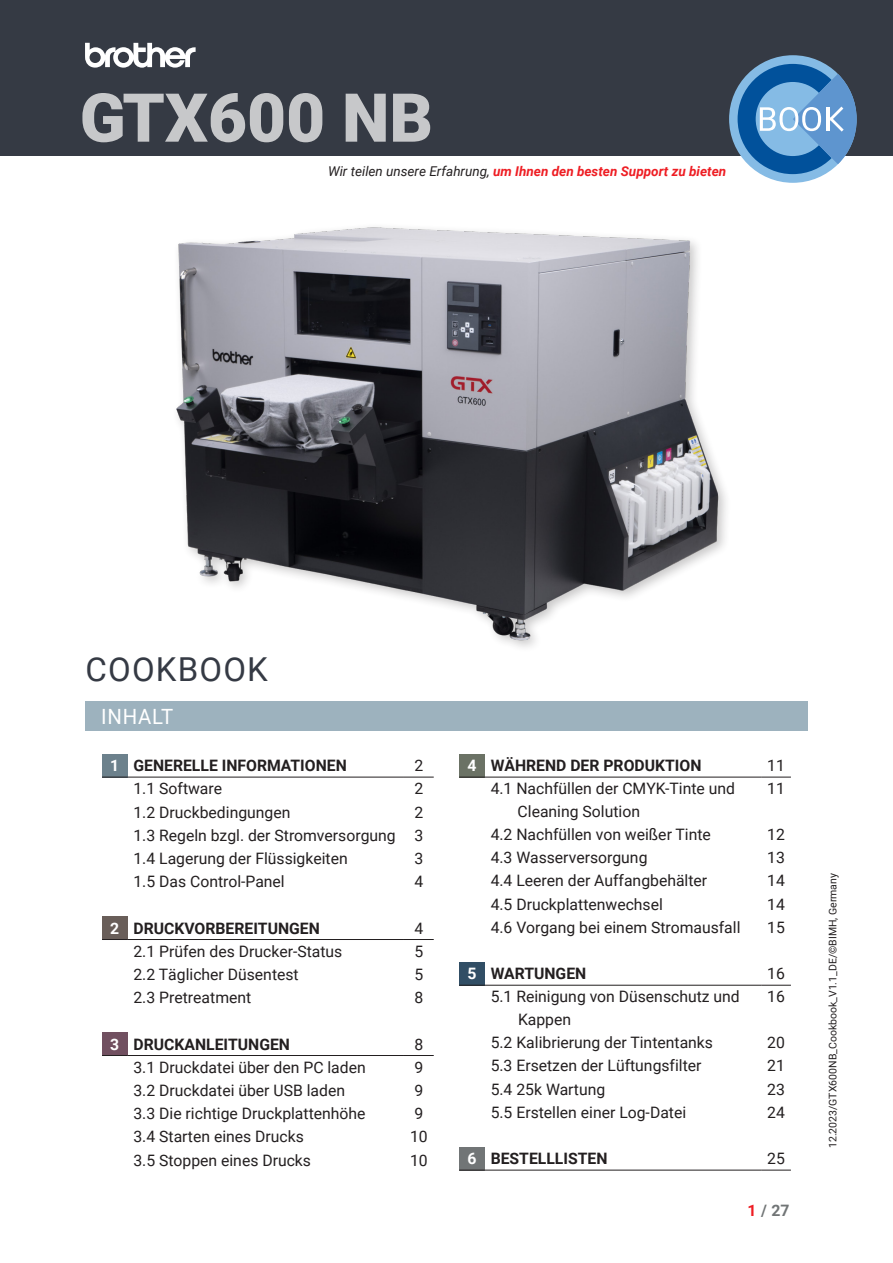
<style>
.page{position:relative;width:893px;height:1263px;background:#fff}
.page>*{position:absolute;margin:0;border:0;box-sizing:border-box;transform-origin:0 0}
.t1{font:900 67.5px "Roboto";color:#c7c8ca}
.Theme{font:33px "Roboto";letter-spacing:.035em;color:#353a44}
.Subheadline{font:21px "Roboto";letter-spacing:.035em;color:#fff}
.Bodytext_TIP{font:15.75px "Roboto";color:#231f20}
.Bodytext_TIP-2{font:700 15.75px "Roboto";color:#231f20}
.Bodytext_TIP-3{font:700 15.75px "Roboto";color:#fff}
.t2{font:700 15.75px "Roboto";color:#717576}
.t3{font:italic 700 13.5px "Roboto";color:#ee1d23}
.t4{font:10.5px "Roboto";color:#231f20}
.s1{font-weight:400;color:#231f20}
.s2{color:#ee1d23}
</style>
<div class="page">
<div style="left:0;top:0;width:893px;height:155px;background:#353a44"></div>
<svg style="left:85px;top:43px;width:111px;height:25px"></svg>
<svg style="left:729px;top:55px;width:128px;height:128px"></svg>
<img style="left:176px;top:227px;width:550px;height:415px">
<div style="left:85px;top:701px;width:723px;height:30px;background:#9db2be"></div>
<div style="left:102px;top:754px;width:25px;height:23px;background:#6c818c"></div>
<div style="left:102px;top:916px;width:25px;height:23px;background:#695e59"></div>
<div style="left:102px;top:1032px;width:25px;height:23px;background:#715060"></div>
<svg style="left:102px;top:777px;width:25px;height:1px"></svg>
<hr style="left:127px;top:777px;width:277px;height:1px;background:#231f20">
<hr style="left:404px;top:777px;width:30px;height:1px;background:#231f20">
<svg style="left:102px;top:939px;width:25px;height:1px"></svg>
<hr style="left:127px;top:1055px;width:277px;height:1px;background:#231f20">
<hr style="left:404px;top:1055px;width:30px;height:1px;background:#231f20">
<svg style="left:102px;top:1055px;width:25px;height:1px"></svg>
<hr style="left:127px;top:939px;width:277px;height:1px;background:#231f20">
<hr style="left:404px;top:939px;width:30px;height:1px;background:#231f20">
<div style="left:459px;top:754px;width:26px;height:23px;background:#6b7265"></div>
<div style="left:459px;top:962px;width:26px;height:23px;background:#314e65"></div>
<div style="left:459px;top:1147px;width:26px;height:23px;background:#717576"></div>
<svg style="left:459px;top:985px;width:26px;height:1px"></svg>
<hr style="left:485px;top:985px;width:276px;height:1px;background:#231f20">
<hr style="left:761px;top:985px;width:30px;height:1px;background:#231f20">
<hr style="left:485px;top:1170px;width:276px;height:1px;background:#231f20">
<hr style="left:761px;top:1170px;width:30px;height:1px;background:#231f20">
<svg style="left:459px;top:1170px;width:26px;height:1px"></svg>
<hr style="left:485px;top:777px;width:276px;height:1px;background:#231f20">
<hr style="left:761px;top:777px;width:30px;height:1px;background:#231f20">
<svg style="left:459px;top:777px;width:26px;height:1px"></svg>
<p class="t1" style="left:80px;top:70px;width:355px">GTX600 NB</p>
<p class="t3" style="left:328px;top:162px;width:400px"><span class="s1">Wir teilen unsere Erfahrung,</span> um Ihnen den besten Support zu bieten</p>
<p class="Theme" style="left:86px;top:646px;width:184px">COOKBOOK</p>
<p class="Subheadline" style="left:101px;top:702px;width:74px">INHALT</p>
<p class="Bodytext_TIP-3" style="left:110px;top:754px;width:11px">1</p>
<p class="Bodytext_TIP-2" style="left:133px;top:754px;width:215px">GENERELLE INFORMATIONEN</p>
<p class="Bodytext_TIP" style="left:414px;top:754px;width:10px">2</p>
<p class="Bodytext_TIP" style="left:133px;top:778px;width:90px">1.1 Software</p>
<p class="Bodytext_TIP" style="left:414px;top:778px;width:10px">2</p>
<p class="Bodytext_TIP" style="left:133px;top:801px;width:158px">1.2 Druckbedingungen</p>
<p class="Bodytext_TIP" style="left:414px;top:801px;width:10px">2</p>
<p class="Bodytext_TIP" style="left:133px;top:824px;width:264px">1.3 Regeln bzgl. der Stromversorgung</p>
<p class="Bodytext_TIP" style="left:414px;top:824px;width:10px">3</p>
<p class="Bodytext_TIP" style="left:133px;top:847px;width:216px">1.4 Lagerung der Flüssigkeiten</p>
<p class="Bodytext_TIP" style="left:414px;top:847px;width:10px">3</p>
<p class="Bodytext_TIP" style="left:133px;top:870px;width:153px">1.5 Das Control-Panel</p>
<p class="Bodytext_TIP" style="left:414px;top:870px;width:10px">4</p>
<p class="Bodytext_TIP-3" style="left:110px;top:917px;width:11px">2</p>
<p class="Bodytext_TIP-2" style="left:133px;top:917px;width:188px">DRUCKVORBEREITUNGEN</p>
<p class="Bodytext_TIP" style="left:414px;top:917px;width:10px">4</p>
<p class="Bodytext_TIP" style="left:133px;top:940px;width:210px">2.1 Prüfen des Drucker-Status</p>
<p class="Bodytext_TIP" style="left:414px;top:940px;width:10px">5</p>
<p class="Bodytext_TIP" style="left:133px;top:963px;width:167px">2.2 Täglicher Düsentest</p>
<p class="Bodytext_TIP" style="left:414px;top:963px;width:10px">5</p>
<p class="Bodytext_TIP" style="left:133px;top:986px;width:119px">2.3 Pretreatment</p>
<p class="Bodytext_TIP" style="left:414px;top:986px;width:10px">8</p>
<p class="Bodytext_TIP-3" style="left:110px;top:1033px;width:11px">3</p>
<p class="Bodytext_TIP-2" style="left:133px;top:1033px;width:158px">DRUCKANLEITUNGEN</p>
<p class="Bodytext_TIP" style="left:414px;top:1033px;width:10px">8</p>
<p class="Bodytext_TIP" style="left:133px;top:1056px;width:234px">3.1 Druckdatei über den PC laden</p>
<p class="Bodytext_TIP" style="left:414px;top:1056px;width:10px">9</p>
<p class="Bodytext_TIP" style="left:133px;top:1079px;width:213px">3.2 Druckdatei über USB laden</p>
<p class="Bodytext_TIP" style="left:414px;top:1079px;width:10px">9</p>
<p class="Bodytext_TIP" style="left:133px;top:1102px;width:234px">3.3 Die richtige Druckplattenhöhe</p>
<p class="Bodytext_TIP" style="left:414px;top:1102px;width:10px">9</p>
<p class="Bodytext_TIP" style="left:133px;top:1126px;width:172px">3.4 Starten eines Drucks</p>
<p class="Bodytext_TIP" style="left:410px;top:1126px;width:19px">10</p>
<p class="Bodytext_TIP" style="left:133px;top:1149px;width:179px">3.5 Stoppen eines Drucks</p>
<p class="Bodytext_TIP" style="left:410px;top:1149px;width:19px">10</p>
<p class="Bodytext_TIP-3" style="left:467px;top:754px;width:11px">4</p>
<p class="Bodytext_TIP-2" style="left:491px;top:754px;width:212px">WÄHREND DER PRODUKTION</p>
<p class="Bodytext_TIP" style="left:767px;top:754px;width:19px">11</p>
<p class="Bodytext_TIP" style="left:491px;top:778px;width:246px">4.1 Nachfüllen der CMYK-Tinte und</p>
<p class="Bodytext_TIP" style="left:518px;top:800px;width:124px">Cleaning Solution</p>
<p class="Bodytext_TIP" style="left:767px;top:778px;width:19px">11</p>
<p class="Bodytext_TIP" style="left:491px;top:823px;width:222px">4.2 Nachfüllen von weißer Tinte</p>
<p class="Bodytext_TIP" style="left:767px;top:823px;width:19px">12</p>
<p class="Bodytext_TIP" style="left:491px;top:846px;width:158px">4.3 Wasserversorgung</p>
<p class="Bodytext_TIP" style="left:767px;top:846px;width:19px">13</p>
<p class="Bodytext_TIP" style="left:491px;top:870px;width:218px">4.4 Leeren der Auffangbehälter</p>
<p class="Bodytext_TIP" style="left:767px;top:870px;width:19px">14</p>
<p class="Bodytext_TIP" style="left:491px;top:893px;width:174px">4.5 Druckplattenwechsel</p>
<p class="Bodytext_TIP" style="left:767px;top:893px;width:19px">14</p>
<p class="Bodytext_TIP" style="left:491px;top:916px;width:251px">4.6 Vorgang bei einem Stromausfall</p>
<p class="Bodytext_TIP" style="left:767px;top:916px;width:19px">15</p>
<p class="Bodytext_TIP-3" style="left:467px;top:962px;width:11px">5</p>
<p class="Bodytext_TIP-2" style="left:491px;top:962px;width:97px">WARTUNGEN</p>
<p class="Bodytext_TIP" style="left:767px;top:962px;width:19px">16</p>
<p class="Bodytext_TIP" style="left:491px;top:986px;width:251px">5.1 Reinigung von Düsenschutz und</p>
<p class="Bodytext_TIP" style="left:518px;top:1008px;width:55px">Kappen</p>
<p class="Bodytext_TIP" style="left:767px;top:986px;width:19px">16</p>
<p class="Bodytext_TIP" style="left:491px;top:1031px;width:224px">5.2 Kalibrierung der Tintentanks</p>
<p class="Bodytext_TIP" style="left:767px;top:1031px;width:19px">20</p>
<p class="Bodytext_TIP" style="left:491px;top:1055px;width:212px">5.3 Ersetzen der Lüftungsfilter</p>
<p class="Bodytext_TIP" style="left:767px;top:1055px;width:19px">21</p>
<p class="Bodytext_TIP" style="left:491px;top:1078px;width:116px">5.4 25k Wartung</p>
<p class="Bodytext_TIP" style="left:767px;top:1078px;width:19px">23</p>
<p class="Bodytext_TIP" style="left:491px;top:1101px;width:197px">5.5 Erstellen einer Log-Datei</p>
<p class="Bodytext_TIP" style="left:767px;top:1101px;width:19px">24</p>
<p class="Bodytext_TIP-3" style="left:467px;top:1147px;width:11px">6</p>
<p class="Bodytext_TIP-2" style="left:491px;top:1147px;width:118px">BESTELLLISTEN</p>
<p class="Bodytext_TIP" style="left:767px;top:1147px;width:19px">25</p>
<p class="t2" style="left:747px;top:1199px;width:44px"><span class="s2">1</span> / 27</p>
<p class="t4" style="left:825px;top:1148px;width:277px;rotate:-90deg">12.2023/GTX600NB_Cookbook_V1.1_DE/©BIMH, Germany</p>
</div>
